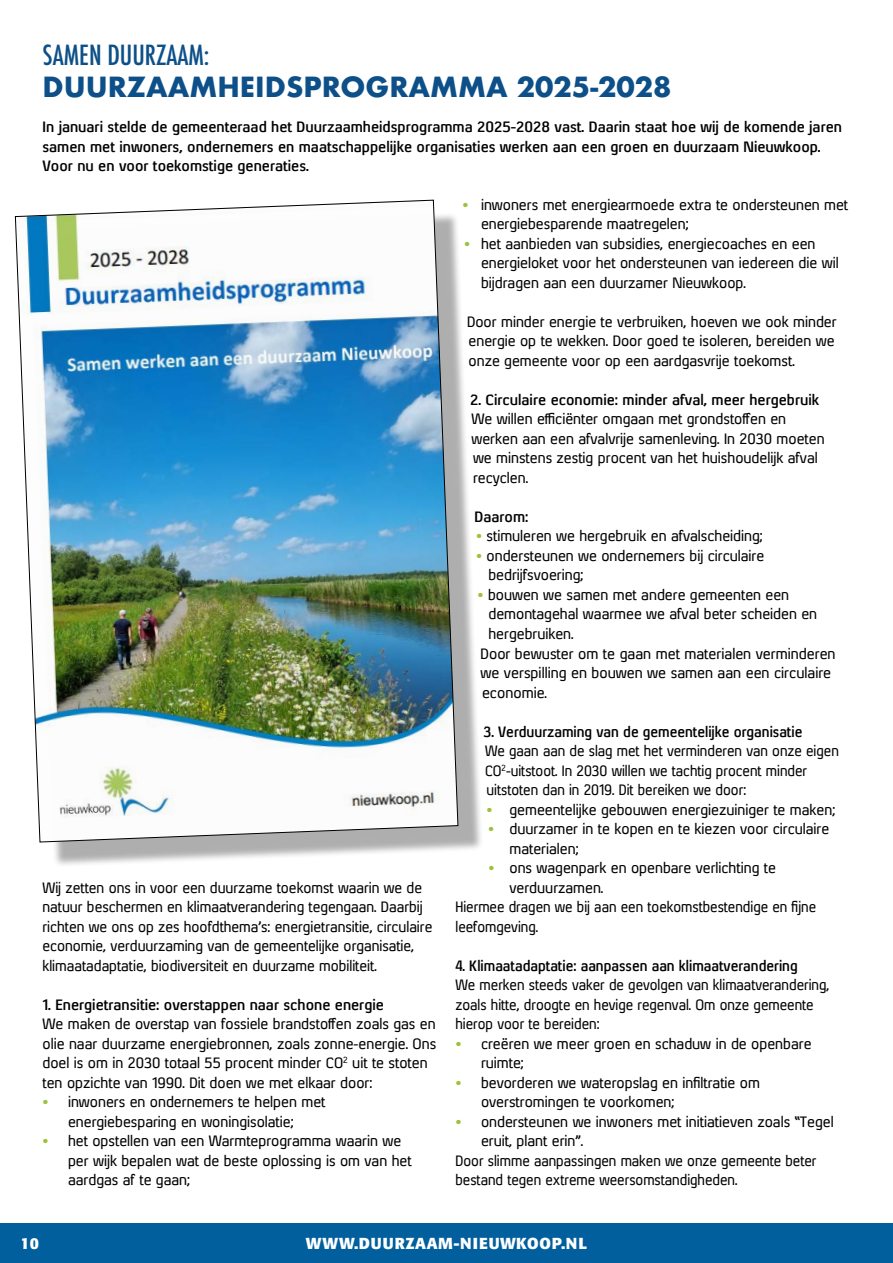
<style>
.page{position:relative;width:893px;height:1263px;background:#fff}
.page>*{position:absolute;margin:0;border:0;box-sizing:border-box;transform-origin:0 0}
.t1{font:700 27px "Futura";color:#0d5089}
.t2{font:500 condensed 27px "Futura";color:#0d5089}
.t3{font:700 15.75px "Formata";letter-spacing:.05em;color:#fff}
.t4{font:14.25px/19.5px "Xenu";color:#000}
.t5{font:14.25px/19.5px "Xenu";color:#000;scale:.95 1}
.t6{font:700 14.25px/19.5px "Xenu";color:#000}
.t7{font:700 14.25px "Xenu";color:#000;scale:.95 1}
.s1{color:#9dc13d}
</style>
<div class="page">
<div style="left:28px;top:212px;width:455px;height:655px;background:#000;opacity:.32"></div>
<img style="left:15px;top:200px;width:443px;height:642px">
<div style="left:0;top:1224px;width:893px;height:39px;background:#005f9c"></div>
<h1 class="t2" style="left:43px;top:38px;width:168px">SAMEN DUURZAAM:</h1>
<h1 class="t1" style="left:43px;top:68px;width:630px">DUURZAAMHEIDSPROGRAMMA 2025-2028</h1>
<p class="t6" style="left:43px;top:117px;width:801px">In januari stelde de gemeenteraad het Duurzaamheidsprogramma 2025-2028 vast. Daarin staat hoe wij de komende jaren samen met inwoners, ondernemers en maatschappelijke organisaties werken aan een groen en duurzaam Nieuwkoop.<br>Voor nu en voor toekomstige generaties.</p>
<p class="t4" style="left:43px;top:877px;width:391px">Wij zetten ons in voor een duurzame toekomst waarin we de natuur beschermen en klimaatverandering tegengaan. Daarbij richten we ons op zes hoofdthema’s: energietransitie, circulaire economie, verduurzaming van de gemeentelijke organisatie, klimaatadaptatie, biodiversiteit en duurzame mobiliteit.</p>
<p class="t6" style="left:43px;top:994px;width:343px">1. Energietransitie: overstappen naar schone energie</p>
<p class="t4" style="left:43px;top:1014px;width:395px">We maken de overstap van fossiele brandstoffen zoals gas en olie naar duurzame energiebronnen, zoals zonne-energie. Ons doel is om in 2030 totaal 55 procent minder CO<sup>2</sup> uit te stoten ten opzichte van 1990. Dit doen we met elkaar door:</p>
<p class="t4" style="left:43px;top:1092px;width:284px;text-align:center"><span class="s1">•</span> inwoners en ondernemers te helpen met energiebesparing en woningisolatie;</p>
<p class="t4" style="left:68px;top:1131px;width:345px;text-indent:-25px"><span class="s1">•</span> het opstellen van een Warmteprogramma waarin we per wijk bepalen wat de beste oplossing is om van het aardgas af te gaan;</p>
<p class="t4" style="left:481px;top:195px;width:369px;text-indent:-18px"><span class="s1">•</span> inwoners met energiearmoede extra te ondersteunen met energiebesparende maatregelen;</p>
<p class="t4" style="left:481px;top:234px;width:359px;text-indent:-17px"><span class="s1">•</span> het aanbieden van subsidies, energiecoaches en een energieloket voor het ondersteunen van iedereen die wil bijdragen aan een duurzamer Nieuwkoop.</p>
<p class="t4" style="left:467px;top:312px;width:371px">Door minder energie te verbruiken, hoeven we ook minder energie op te wekken. Door goed te isoleren, bereiden we onze gemeente voor op een aardgasvrije toekomst.</p>
<p class="t6" style="left:470px;top:390px;width:351px">2. Circulaire economie: minder afval, meer hergebruik</p>
<p class="t4" style="left:472px;top:409px;width:355px">We willen efficiënter omgaan met grondstoffen en werken aan een afvalvrije samenleving. In 2030 moeten we minstens zestig procent van het huishoudelijk afval recyclen.</p>
<p class="t6" style="left:474px;top:507px;width:55px">Daarom:</p>
<p class="t4" style="left:476px;top:526px;width:288px"><span class="s1">•</span> stimuleren we hergebruik en afvalscheiding;</p>
<p class="t4" style="left:488px;top:546px;width:277px;text-indent:-12px"><span class="s1">•</span> ondersteunen we ondernemers bij circulaire bedrijfsvoering;</p>
<p class="t4" style="left:477px;top:585px;width:313px"><span class="s1">•</span> bouwen we samen met andere gemeenten een</p>
<p class="t4" style="left:488px;top:604px;width:330px">demontagehal waarmee we afval beter scheiden en</p>
<p class="t4" style="left:488px;top:624px;width:87px">hergebruiken.</p>
<p class="t4" style="left:481px;top:643px;width:357px">Door bewuster om te gaan met materialen verminderen</p>
<p class="t4" style="left:481px;top:663px;width:352px">we verspilling en bouwen we samen aan een circulaire</p>
<p class="t4" style="left:482px;top:682px;width:67px">economie.</p>
<p class="t7" style="left:484px;top:723px;width:337px">3. Verduurzaming van de gemeentelijke organisatie</p>
<p class="t5" style="left:485px;top:741px;width:374px">We gaan aan de slag met het verminderen van onze eigen<br>CO<sup>2</sup>-uitstoot. In 2030 willen we tachtig procent minder uitstoten dan in 2019. Dit bereiken we door:</p>
<p class="t4" style="left:487px;top:799px;width:350px"><span class="s1">•</span> gemeentelijke gebouwen energiezuiniger te maken;</p>
<p class="t4" style="left:509px;top:819px;width:321px;text-indent:-21px"><span class="s1">•</span> duurzamer in te kopen en te kiezen voor circulaire materialen;</p>
<p class="t4" style="left:488px;top:858px;width:289px"><span class="s1">•</span> ons wagenpark en openbare verlichting te</p>
<p class="t4" style="left:509px;top:877px;width:95px">verduurzamen.</p>
<p class="t5" style="left:455px;top:897px;width:381px">Hiermee dragen we bij aan een toekomstbestendige en fijne</p>
<p class="t5" style="left:455px;top:916px;width:88px">leefomgeving.</p>
<p class="t7" style="left:455px;top:957px;width:362px">4. Klimaatadaptatie: aanpassen aan klimaatverandering</p>
<p class="t5" style="left:455px;top:975px;width:395px">We merken steeds vaker de gevolgen van klimaatverandering, zoals hitte, droogte en hevige regenval. Om onze gemeente hierop voor te bereiden:</p>
<p class="t4" style="left:481px;top:1033px;width:332px;text-indent:-26px"><span class="s1">•</span> creëren we meer groen en schaduw in de openbare ruimte;</p>
<p class="t4" style="left:481px;top:1072px;width:280px;text-indent:-26px"><span class="s1">•</span> bevorderen we wateropslag en infiltratie om overstromingen te voorkomen;</p>
<p class="t4" style="left:455px;top:1111px;width:380px"><span class="s1">•</span> ondersteunen we inwoners met initiatieven zoals “Tegel</p>
<p class="t4" style="left:481px;top:1131px;width:104px">eruit, plant erin”.</p>
<p class="t5" style="left:455px;top:1150px;width:382px">Door slimme aanpassingen maken we onze gemeente beter</p>
<p class="t5" style="left:455px;top:1170px;width:298px">bestand tegen extreme weersomstandigheden.</p>
<p class="t3" style="left:21px;top:1233px;width:20px">10</p>
<p class="t3" style="left:306px;top:1233px;width:283px">WWW.DUURZAAM-NIEUWKOOP.NL</p>
</div>
